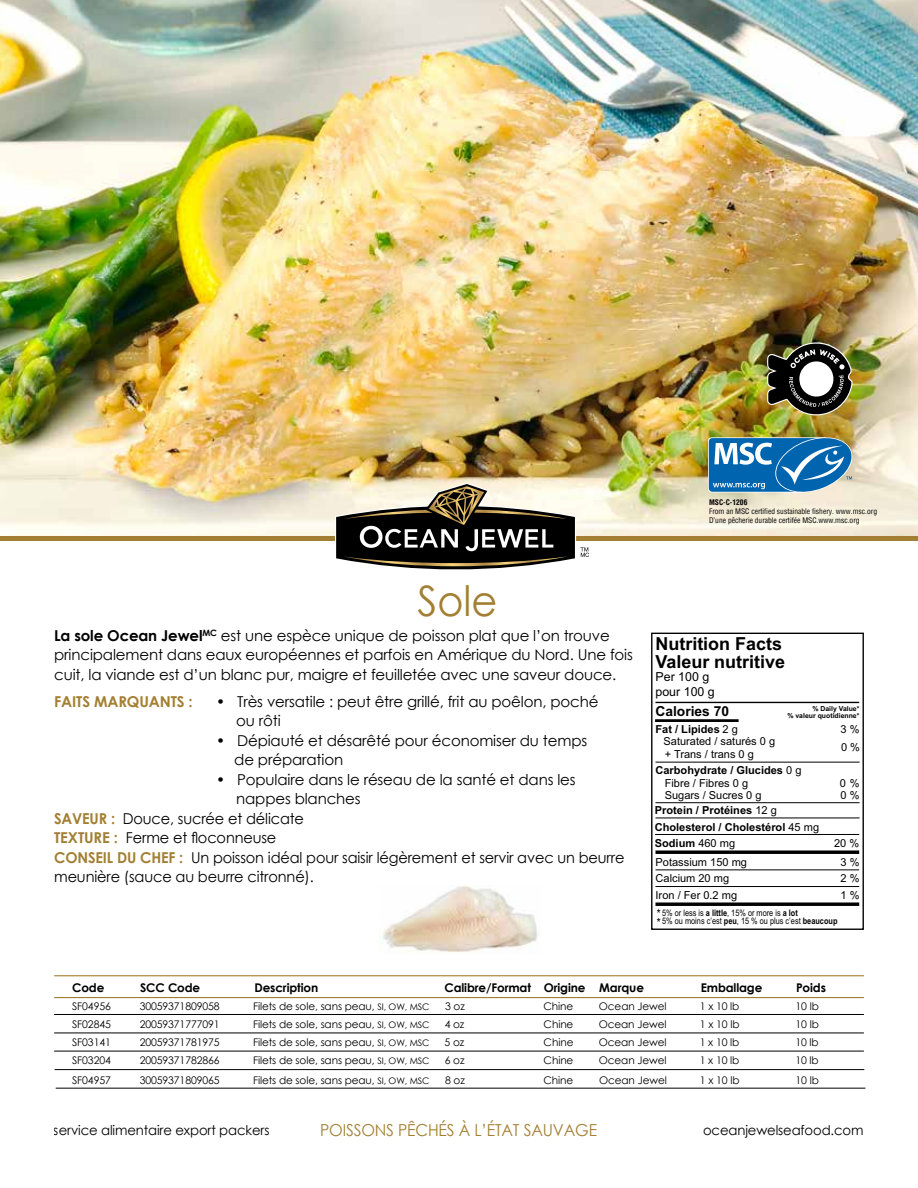
<style>
.page{position:relative;width:918px;height:1188px;background:#fff}
.page>*{position:absolute;margin:0;border:0;box-sizing:border-box;transform-origin:0 0}
.t1{font:42px "Century Gothic";color:#a27f32;scale:.95 1}
.t2{font:700 18px/18px "Arial";color:#000}
.t3{font:16.5px "Century Gothic";letter-spacing:-.01em;color:#a27f32;scale:.95 1}
.t4{font:15px/19.5px "Century Gothic";letter-spacing:-.01em;color:#000}
.t5{font:700 15px "Century Gothic";letter-spacing:-.01em;color:#a27f32}
.t6{font:700 13.8px "Arial";color:#000}
.t7{font:13.5px "Century Gothic";letter-spacing:-.01em;color:#000}
.t8{font:12.45px/14.9px "Arial";color:#000}
.t9{font:700 12px "Century Gothic";letter-spacing:-.01em;color:#000}
.t10{font:700 11.1px/16.5px "Arial";color:#000}
.t11{font:11.1px/12.5px "Arial";color:#000}
.t12{font:10.5px "Century Gothic";letter-spacing:-.01em;color:#000}
.t13{font:9px/8.2px "Arial Narrow";color:#000}
.t14{font:condensed 7.5px/9px "Helvetica";color:#000}
.t15{font:700 condensed 7.5px "Helvetica";color:#000}
.t16{font:700 6.9px/6.9px "Arial";color:#000;text-align:right}
.s1{font-weight:700}
.s2{font-weight:700;color:#a27f32}
.s3{font-weight:400}
.s4{font-size:12.45px}
.s5{font-size:9px}
</style>
<div class="page">
<img style="left:0;top:0;width:918px;height:536px">
<svg style="left:708px;top:437px;width:144px;height:56px;background:#448bbe"></svg>
<img style="left:380px;top:886px;width:158px;height:67px">
<hr style="left:54px;top:997px;width:810px;height:1px;background:#a27f32">
<hr style="left:54px;top:1014px;width:810px;height:1px;background:#000">
<hr style="left:54px;top:1051px;width:810px;height:1px;background:#000">
<hr style="left:54px;top:1033px;width:810px;height:1px;background:#000">
<hr style="left:54px;top:975px;width:810px;height:1px;background:#a27f32">
<div style="left:0;top:536px;width:918px;height:5px;background:#a27f32"></div>
<svg style="left:334px;top:482px;width:255px;height:88px;background:#787369"></svg>
<div style="left:651px;top:633px;width:213px;height:297px;border:1px solid #000"></div>
<hr style="left:655px;top:719px;width:84px;height:3px;background:#000">
<svg style="left:655px;top:850px;width:204px;height:4px"></svg>
<svg style="left:655px;top:902px;width:204px;height:4px"></svg>
<hr style="left:655px;top:702px;width:204px;height:1px;background:#000">
<hr style="left:655px;top:762px;width:205px;height:1px;background:#000">
<hr style="left:655px;top:802px;width:205px;height:1px;background:#000">
<hr style="left:655px;top:818px;width:205px;height:1px;background:#000">
<hr style="left:655px;top:870px;width:204px;height:1px;background:#000">
<hr style="left:655px;top:886px;width:204px;height:1px;background:#000">
<hr style="left:655px;top:834px;width:204px;height:1px;background:#000">
<hr style="left:55px;top:1069px;width:809px;height:1px;background:#000">
<img style="left:766px;top:339px;width:88px;height:82px">
<hr style="left:56px;top:1088px;width:809px;height:1px;background:#000">
<p class="t15" style="left:709px;top:497px;width:40px">MSC-C-1206</p>
<p class="t14" style="left:709px;top:507px;width:170px">From an MSC certified sustainable fishery. www.msc.org<br>D’une pêcherie durable certifée MSC.www.msc.org</p>
<h1 class="t1" style="left:418px;top:572px;width:86px">Sole</h1>
<p class="t4" style="left:54px;top:625px;width:580px"><span class="s1">La sole Ocean Jewel</span><sup>MC</sup> est une espèce unique de poisson plat que l’on trouve principalement dans eaux européennes et parfois en Amérique du Nord. Une fois cuit, la viande est d’un blanc pur, maigre et feuilletée avec une saveur douce.</p>
<p class="t5" style="left:54px;top:690px;width:140px">FAITS MARQUANTS :</p>
<p class="t4" style="left:236px;top:691px;width:364px;text-indent:-20px">• Très versatile : peut être grillé, frit au poêlon, poché ou rôti</p>
<p class="t4" style="left:234px;top:730px;width:355px;text-indent:-18px">• Dépiauté et désarêté pour économiser du temps de préparation</p>
<p class="t4" style="left:216px;top:769px;width:361px">• Populaire dans le réseau de la santé et dans les</p>
<p class="t4" style="left:236px;top:789px;width:126px">nappes blanches</p>
<p class="t4" style="left:54px;top:808px;width:251px"><span class="s2">SAVEUR :</span> Douce, sucrée et délicate</p>
<p class="t4" style="left:54px;top:828px;width:224px"><span class="s2">TEXTURE :</span> Ferme et floconneuse</p>
<p class="t4" style="left:54px;top:847px;width:572px"><span class="s2">CONSEIL DU CHEF :</span> Un poisson idéal pour saisir légèrement et servir avec un beurre</p>
<p class="t4" style="left:54px;top:867px;width:261px">meunière (sauce au beurre citronné).</p>
<p class="t2" style="left:655px;top:635px;width:131px">Nutrition Facts<br>Valeur nutritive</p>
<p class="t8" style="left:655px;top:669px;width:61px">Per 100 g pour 100 g</p>
<p class="t6" style="left:655px;top:702px;width:75px">Calories 70</p>
<p class="t10" style="left:655px;top:721px;width:84px">Fat / Lipides <span class="s3">2 g</span></p>
<p class="t11" style="left:841px;top:722px;width:21px">3 %</p>
<p class="t11" style="left:664px;top:735px;width:113px">Saturated / saturés 0 g + Trans / trans 0 g</p>
<p class="t10" style="left:665px;top:764px;width:138px;line-height:12.5px;text-indent:-9px">Carbohydrate / Glucides <span class="s3">0 g<br>Fibre / Fibres 0 g</span></p>
<p class="t16" style="left:787px;top:706px;width:74px">% Daily Value*<br>% valeur quotidienne*</p>
<p class="t11" style="left:841px;top:741px;width:21px">0 %</p>
<p class="t11" style="left:840px;top:776px;width:21px">0 %</p>
<p class="t11" style="left:665px;top:789px;width:98px">Sugars / Sucres 0 g</p>
<p class="t11" style="left:841px;top:789px;width:21px">0 %</p>
<p class="t10" style="left:655px;top:802px;width:166px">Protein / Protéines <span class="s3">12 g<br></span>Cholesterol / Cholestérol <span class="s3">45 mg<br></span>Sodium <span class="s3">460 mg</span></p>
<p class="t11" style="left:834px;top:837px;width:27px">20 %</p>
<p class="t11" style="left:656px;top:855px;width:93px">Potassium 150 mg</p>
<p class="t11" style="left:841px;top:855px;width:21px">3 %</p>
<p class="t11" style="left:656px;top:872px;width:75px">Calcium 20 mg</p>
<p class="t11" style="left:841px;top:872px;width:21px">2 %</p>
<p class="t11" style="left:656px;top:889px;width:83px">Iron / Fer 0.2 mg</p>
<p class="t11" style="left:840px;top:889px;width:21px">1 %</p>
<p class="t13" style="left:657px;top:908px;width:182px"><span class="s4">*</span> 5% or less is <span class="s1">a little</span>, 15% or more is <span class="s1">a lot<br></span><span class="s4">*</span> 5% ou moins c’est <span class="s1">peu</span>, 15 % ou plus c’est <span class="s1">beaucoup</span></p>
<p class="t9" style="left:72px;top:979px;width:34px">Code</p>
<p class="t9" style="left:140px;top:979px;width:62px">SCC Code</p>
<p class="t9" style="left:254px;top:979px;width:65px">Description</p>
<p class="t9" style="left:445px;top:979px;width:201px">Calibre/Format Origine Marque</p>
<p class="t9" style="left:701px;top:979px;width:63px">Emballage</p>
<p class="t9" style="left:796px;top:979px;width:31px">Poids</p>
<p class="t12" style="left:72px;top:999px;width:40px">SF04956</p>
<p class="t12" style="left:140px;top:999px;width:82px">30059371809058</p>
<p class="t12" style="left:253px;top:999px;width:178px">Filets de sole, sans peau, <span class="s5">SI, OW, MSC</span></p>
<p class="t12" style="left:445px;top:999px;width:21px">3 oz</p>
<p class="t12" style="left:543px;top:999px;width:31px">Chine</p>
<p class="t12" style="left:599px;top:999px;width:69px">Ocean Jewel</p>
<p class="t12" style="left:700px;top:999px;width:41px">1 x 10 lb</p>
<p class="t12" style="left:795px;top:999px;width:25px">10 lb</p>
<p class="t12" style="left:72px;top:1017px;width:40px">SF02845</p>
<p class="t12" style="left:140px;top:1017px;width:82px">20059371777091</p>
<p class="t12" style="left:253px;top:1017px;width:178px">Filets de sole, sans peau, <span class="s5">SI, OW, MSC</span></p>
<p class="t12" style="left:445px;top:1017px;width:21px">4 oz</p>
<p class="t12" style="left:544px;top:1017px;width:31px">Chine</p>
<p class="t12" style="left:599px;top:1017px;width:69px">Ocean Jewel</p>
<p class="t12" style="left:700px;top:1017px;width:41px">1 x 10 lb</p>
<p class="t12" style="left:796px;top:1017px;width:25px">10 lb</p>
<p class="t12" style="left:72px;top:1035px;width:40px">SF03141</p>
<p class="t12" style="left:140px;top:1035px;width:82px">20059371781975</p>
<p class="t12" style="left:253px;top:1035px;width:178px">Filets de sole, sans peau, <span class="s5">SI, OW, MSC</span></p>
<p class="t12" style="left:445px;top:1035px;width:21px">5 oz</p>
<p class="t12" style="left:544px;top:1035px;width:31px">Chine</p>
<p class="t12" style="left:599px;top:1035px;width:69px">Ocean Jewel</p>
<p class="t12" style="left:700px;top:1035px;width:41px">1 x 10 lb</p>
<p class="t12" style="left:795px;top:1035px;width:25px">10 lb</p>
<p class="t12" style="left:72px;top:1053px;width:40px">SF03204</p>
<p class="t12" style="left:140px;top:1053px;width:82px">20059371782866</p>
<p class="t12" style="left:253px;top:1053px;width:178px">Filets de sole, sans peau, <span class="s5">SI, OW, MSC</span></p>
<p class="t12" style="left:445px;top:1053px;width:21px">6 oz</p>
<p class="t12" style="left:544px;top:1053px;width:31px">Chine</p>
<p class="t12" style="left:599px;top:1053px;width:69px">Ocean Jewel</p>
<p class="t12" style="left:700px;top:1053px;width:41px">1 x 10 lb</p>
<p class="t12" style="left:795px;top:1053px;width:25px">10 lb</p>
<p class="t12" style="left:72px;top:1073px;width:40px">SF04957</p>
<p class="t12" style="left:140px;top:1073px;width:82px">30059371809065</p>
<p class="t12" style="left:253px;top:1073px;width:178px">Filets de sole, sans peau, <span class="s5">SI, OW, MSC</span></p>
<p class="t12" style="left:445px;top:1073px;width:21px">8 oz</p>
<p class="t12" style="left:543px;top:1073px;width:31px">Chine</p>
<p class="t12" style="left:599px;top:1073px;width:69px">Ocean Jewel</p>
<p class="t12" style="left:700px;top:1073px;width:41px">1 x 10 lb</p>
<p class="t12" style="left:796px;top:1073px;width:25px">10 lb</p>
<p class="t7" style="left:54px;top:1120px;width:217px">service alimentaire export packers</p>
<p class="t3" style="left:320px;top:1118px;width:293px">POISSONS PÊCHÉS À L’ÉTAT SAUVAGE</p>
<p class="t7" style="left:703px;top:1120px;width:162px">oceanjewelseafood.com</p>
</div>
